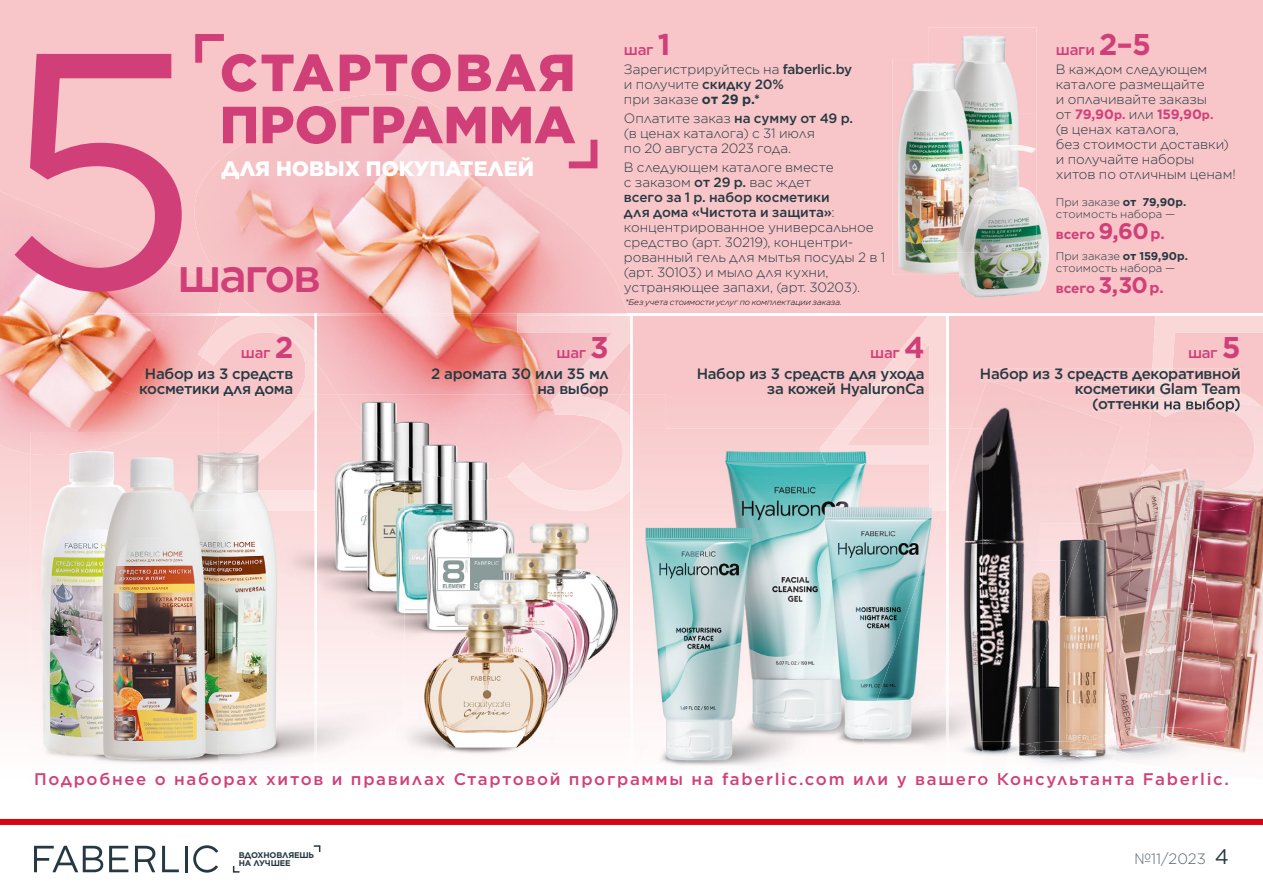
<style>
.page{position:relative;width:1263px;height:893px;background:#fff}
.page>*{position:absolute;margin:0;border:0;box-sizing:border-box;transform-origin:0 0}
.t1{font:334.35px "Gotham";color:#d13f79}
.t2{font:900 52.2px/52.2px "Gotham";color:#d13f79}
.t3{font:500 46.95px "Gotham";letter-spacing:-.05em;color:#d13f79}
.t4{font:900 20.85px "Gotham";color:#fff}
.t5{font:500 16.8px "Gotham";letter-spacing:.1em;color:#d13f79}
.t6{font:500 15px/15px "Gotham";letter-spacing:-.02em;color:#263943;text-align:right}
.t7{font:500 15px "Gotham";letter-spacing:-.02em;color:#d13f79}
.t8{font:300 15px "Gotham";color:#546670}
.t9{font:300 13.5px/15px "Gotham";letter-spacing:-.005em;color:#263943}
.t10{font:700 13.5px "Gotham";letter-spacing:-.01em;color:#d13f79}
.t11{font:300 11.25px/12px "Gotham";letter-spacing:.005em;color:#263943}
.t12{font:italic 300 8.25px "Gotham";letter-spacing:-.01em;color:#000}
.t13{font:700 8.25px/8.2px "Gotham";letter-spacing:-.02em;color:#263943}
.s1{font-weight:700;font-size:30px}
.s2{font-weight:500}
.s3{font-weight:700}
.s4{font-weight:700;color:#d13f79}
.s5{font-weight:700;font-size:12px;color:#d13f79}
.s6{font-size:22.5px}
.s7{font-size:15px}
.s8{font-weight:400;font-size:21px;color:#263943}
</style>
<div class="page">
<div style="left:0;top:0;width:1263px;height:712px;background:#f8c6c8"></div>
<img style="left:666px;top:428px;width:196px;height:338px">
<img style="left:820px;top:428px;width:42px;height:83px">
<hr style="left:85px;top:314px;width:1178px;height:2px;background:#fff">
<img style="left:0;top:191px;width:183px;height:102px">
<img style="left:120px;top:269px;width:104px;height:163px">
<img style="left:0;top:293px;width:152px;height:103px">
<img style="left:0;top:344px;width:135px;height:110px">
<img style="left:85px;top:314px;width:117px;height:2px">
<img style="left:343px;top:196px;width:285px;height:198px">
<img style="left:194px;top:114px;width:334px;height:169px">
<img style="left:200px;top:94px;width:250px;height:93px">
<img style="left:256px;top:260px;width:87px;height:134px">
<div style="left:225px;top:273px;width:44px;height:41px;background:#f6c4c5"></div>
<img style="left:317px;top:314px;width:200px;height:2px">
<img style="left:198px;top:338px;width:4px;height:19px">
<img style="left:517px;top:316px;width:116px;height:78px">
<img style="left:517px;top:314px;width:111px;height:2px">
<img style="left:30px;top:432px;width:189px;height:331px">
<img style="left:30px;top:432px;width:114px;height:23px">
<img style="left:194px;top:472px;width:25px;height:38px">
<img style="left:317px;top:394px;width:349px;height:368px">
<img style="left:337px;top:394px;width:214px;height:86px">
<img style="left:615px;top:394px;width:6px;height:11px">
<img style="left:508px;top:405px;width:122px;height:106px">
<img style="left:551px;top:394px;width:64px;height:28px">
<img style="left:507px;top:462px;width:24px;height:15px">
<img style="left:219px;top:408px;width:96px;height:355px">
<img style="left:264px;top:408px;width:51px;height:24px">
<img style="left:317px;top:432px;width:87px;height:330px">
<img style="left:363px;top:432px;width:41px;height:33px">
<img style="left:219px;top:432px;width:96px;height:78px">
<svg style="left:836px;top:316px;width:112px;height:112px;background:#f8cecf"></svg>
<img style="left:630px;top:342px;width:3px;height:28px">
<svg style="left:628px;top:316px;width:5px;height:26px"></svg>
<img style="left:630px;top:416px;width:1px;height:74px">
<img style="left:317px;top:363px;width:1px;height:31px">
<img style="left:315px;top:408px;width:2px;height:343px">
<svg style="left:202px;top:314px;width:115px;height:94px;background:#f8cdcf"></svg>
<img style="left:315px;top:490px;width:2px;height:20px">
<svg style="left:562px;top:133px;width:39px;height:39px;background:#eea6b5"></svg>
<svg style="left:192px;top:31px;width:39px;height:39px;background:#eea6b5"></svg>
<img style="left:970px;top:382px;width:146px;height:380px">
<img style="left:862px;top:428px;width:120px;height:334px">
<img style="left:946px;top:511px;width:2px;height:251px">
<svg style="left:942px;top:492px;width:6px;height:19px"></svg>
<img style="left:978px;top:773px;width:23px;height:12px">
<img style="left:959px;top:773px;width:23px;height:9px">
<img style="left:1075px;top:484px;width:27px;height:40px">
<img style="left:1019px;top:724px;width:21px;height:18px">
<img style="left:1025px;top:742px;width:15px;height:8px">
<img style="left:1017px;top:561px;width:23px;height:163px">
<img style="left:1067px;top:588px;width:43px;height:153px">
<img style="left:1040px;top:741px;width:46px;height:22px">
<img style="left:1045px;top:748px;width:32px;height:16px">
<img style="left:1051px;top:752px;width:25px;height:9px">
<img style="left:1086px;top:734px;width:11px;height:9px">
<img style="left:1079px;top:743px;width:18px;height:5px">
<img style="left:1077px;top:748px;width:20px;height:16px">
<img style="left:1088px;top:745px;width:9px;height:3px">
<img style="left:1088px;top:748px;width:9px;height:5px">
<img style="left:1083px;top:524px;width:33px;height:193px">
<img style="left:1040px;top:524px;width:43px;height:64px">
<svg style="left:1081px;top:524px;width:6px;height:13px"></svg>
<img style="left:1040px;top:588px;width:27px;height:167px">
<svg style="left:1037px;top:750px;width:14px;height:11px"></svg>
<img style="left:1051px;top:749px;width:16px;height:3px">
<img style="left:1040px;top:561px;width:25px;height:101px">
<img style="left:952px;top:741px;width:60px;height:17px">
<svg style="left:1000px;top:742px;width:25px;height:20px"></svg>
<img style="left:1019px;top:744px;width:17px;height:8px">
<img style="left:1019px;top:750px;width:16px;height:5px">
<img style="left:929px;top:27px;width:107px;height:87px">
<img style="left:974px;top:114px;width:62px;height:31px">
<img style="left:892px;top:59px;width:66px;height:216px">
<img style="left:929px;top:59px;width:45px;height:194px">
<img style="left:959px;top:200px;width:90px;height:97px">
<img style="left:974px;top:145px;width:62px;height:108px">
<img style="left:958px;top:195px;width:16px;height:80px">
<div style="left:0;top:819px;width:1263px;height:6px;background:#da020e"></div>
<svg style="left:109px;top:846px;width:19px;height:26px"></svg>
<svg style="left:162px;top:846px;width:17px;height:26px"></svg>
<hr style="left:185px;top:846px;width:3px;height:26px;background:#263943">
<svg style="left:135px;top:846px;width:20px;height:26px"></svg>
<svg style="left:34px;top:846px;width:69px;height:26px"></svg>
<svg style="left:193px;top:845px;width:25px;height:28px"></svg>
<svg style="left:232px;top:866px;width:8px;height:7px"></svg>
<svg style="left:313px;top:845px;width:8px;height:7px"></svg>
<img style="left:1216px;top:727px;width:34px;height:26px">
<img style="left:1230px;top:511px;width:33px;height:216px">
<img style="left:1230px;top:484px;width:33px;height:27px">
<svg style="left:981px;top:316px;width:282px;height:168px;background:#edc2c4"></svg>
<img style="left:1153px;top:392px;width:18px;height:3px">
<img style="left:1152px;top:398px;width:88px;height:14px">
<img style="left:1130px;top:734px;width:86px;height:26px">
<img style="left:1128px;top:754px;width:2px;height:6px">
<img style="left:1128px;top:744px;width:34px;height:10px">
<img style="left:1116px;top:468px;width:114px;height:266px">
<img style="left:1142px;top:472px;width:52px;height:38px">
<img style="left:1116px;top:727px;width:94px;height:17px">
<img style="left:1128px;top:743px;width:20px;height:6px">
<img style="left:1110px;top:717px;width:2px;height:16px">
<img style="left:1112px;top:691px;width:4px;height:42px">
<svg style="left:1097px;top:733px;width:31px;height:29px"></svg>
<h2 class="t2" style="left:220px;top:46px;width:357px">СТАРТОВАЯ<br>ПРОГРАММА</h2>
<h1 class="t1" style="left:-3px;top:-44px;width:206px">5</h1>
<h3 class="t4" style="left:221px;top:155px;width:315px">ДЛЯ НОВЫХ ПОКУПАТЕЛЕЙ</h3>
<h3 class="t3" style="left:178px;top:245px;width:145px">шагов</h3>
<p class="t7" style="left:241px;top:343px;width:54px">шаг <span class="s1">2</span></p>
<p class="t6" style="left:139px;top:366px;width:156px;text-align:center">Набор из 3 средств косметики для дома</p>
<p class="t7" style="left:557px;top:343px;width:54px">шаг <span class="s1">3</span></p>
<p class="t6" style="left:431px;top:366px;width:179px">2 аромата 30 или 35 мл на выбор</p>
<p class="t7" style="left:624px;top:39px;width:48px">шаг <span class="s1">1</span></p>
<p class="t9" style="left:624px;top:61px;width:230px">Зарегистрируйтесь на <span class="s2">faberlic.by </span>и получите <span class="s2">скидку 20%<br></span>при заказе <span class="s3">от 29 р.*</span></p>
<p class="t9" style="left:624px;top:110px;width:231px">Оплатите заказ <span class="s2">на сумму от 49 р. </span>(в ценах каталога) с 31 июля<br>по 20 августа 2023 года.</p>
<p class="t9" style="left:624px;top:160px;width:263px">В следующем каталоге вместе<br>с заказом <span class="s2">от 29 р.</span> вас ждет<br><span class="s2">всего за 1 р. набор косметики<br>для дома «Чистота и защита»</span>: концентрированное универсальное средство (арт. 30219), концентри&shy;рован ный гель для мытья посуды 2 в 1 (арт. 30103) и мыло для кухни, устраняющее запахи, (арт. 30203).</p>
<p class="t12" style="left:625px;top:297px;width:218px">*Без учета стоимости услуг по комплектации заказа.</p>
<p class="t7" style="left:870px;top:343px;width:56px">шаг <span class="s1">4</span></p>
<p class="t6" style="left:697px;top:366px;width:229px">Набор из 3 средств для ухода за кожей HyaluronCa</p>
<p class="t7" style="left:1056px;top:40px;width:97px">шаги <span class="s1">2–5</span></p>
<p class="t9" style="left:1056px;top:62px;width:181px">В каждом следующем каталоге размещайте<br>и оплачивайте заказы<br>от <span class="s4">79,90</span><span class="s5">р.</span> или <span class="s4">159,90</span><span class="s5">р.<br></span>(в ценах каталога,<br>без стоимости доставки) и получайте наборы хитов по отличным ценам!</p>
<p class="t11" style="left:1056px;top:196px;width:132px">При заказе <span class="s3">от 79,90р. </span>стоимость набора —</p>
<p class="t10" style="left:1056px;top:225px;width:110px">всего <span class="s6">9,60</span> <span class="s7">р.</span></p>
<p class="t11" style="left:1056px;top:249px;width:134px">При заказе <span class="s3">от 159,90р. </span>стоимость набора —</p>
<p class="t10" style="left:1056px;top:279px;width:109px">всего <span class="s6">3,30</span> <span class="s7">р.</span></p>
<p class="t7" style="left:1188px;top:343px;width:54px">шаг <span class="s1">5</span></p>
<p class="t6" style="left:980px;top:366px;width:262px">Набор из 3 средств декоративной косметики Glam Team<br>(оттенки на выбор)</p>
<p class="t5" style="left:34px;top:768px;width:1196px">Подробнее о наборах хитов и правилах Стартовой программы на faberlic.com или у вашего Консультанта Faberlic.</p>
<p class="t13" style="left:239px;top:851px;width:77px">ВДОХНОВЛЯЕШЬ<br>НА ЛУЧШЕЕ</p>
<p class="t8" style="left:1134px;top:849px;width:96px">№11/2023 <span class="s8">4</span></p>
</div>
